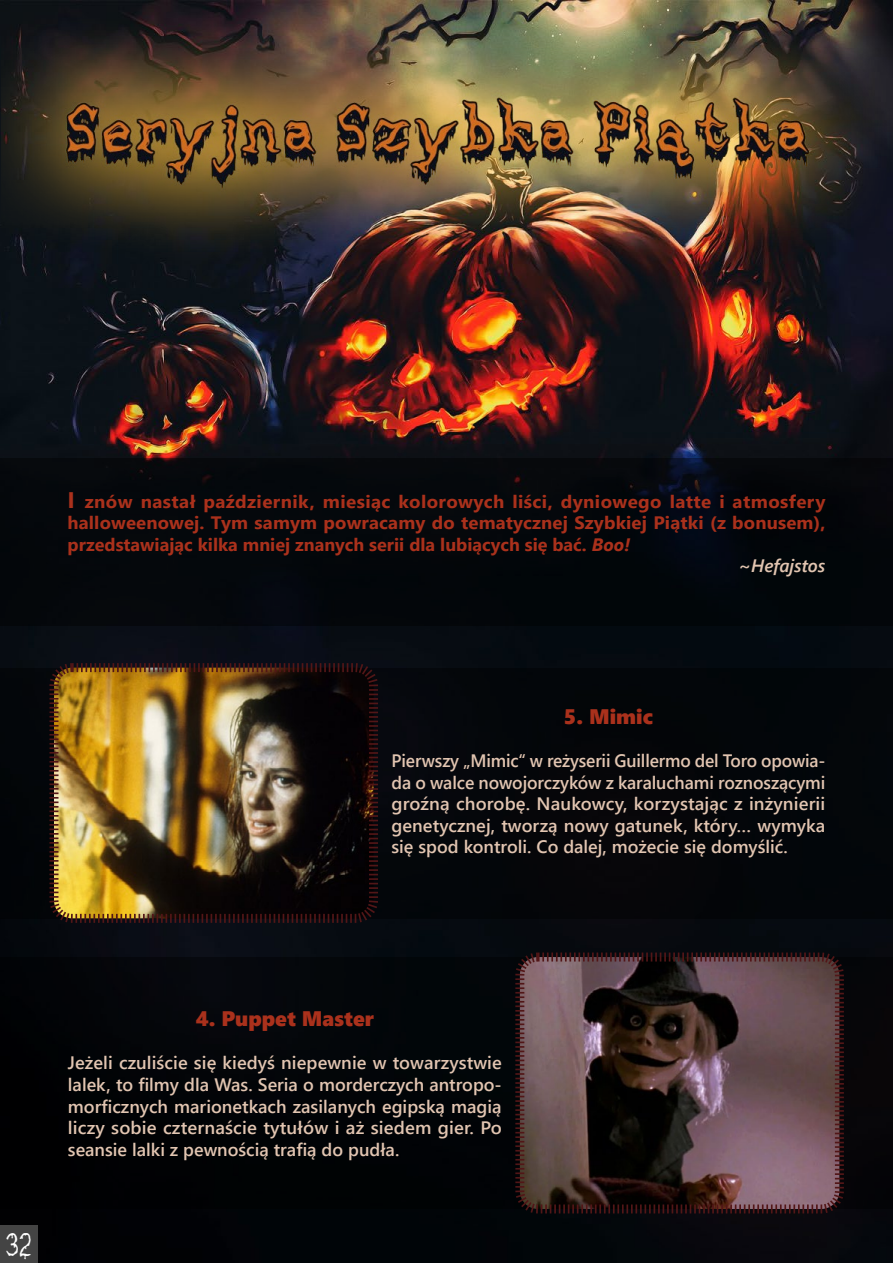
<style>
.page{position:relative;width:893px;height:1263px;background:#fff}
.page>*{position:absolute;margin:0;border:0;box-sizing:border-box;transform-origin:0 0}
.t1{font:28.8px "Bloodgutter 2000";color:#fff;scale:.83 1}
.t2{font:21px "Segoe UI Black";color:#aa311c}
.t3{font:600 18px/21.6px "Segoe UI";color:#e2c5b1;text-align:justify}
.t4{font:700 18px "Segoe UI";letter-spacing:.01em;color:#aa311c}
.t5{font:700 18px "Segoe UI";letter-spacing:.01em;color:#aa311c;scale:1.04 1}
.t6{font:italic 600 18px "Segoe UI";color:#e2c5b1}
.s1{font-size:22.5px}
.s2{font-style:italic}
</style>
<div class="page">
<img style="left:0;top:0;width:893px;height:1263px">
<div style="left:0;top:459px;width:893px;height:167px;background:#04070c"></div>
<div style="left:0;top:957px;width:893px;height:252px;background:#010407"></div>
<svg style="left:514px;top:951px;width:332px;height:264px"></svg>
<div style="left:0;top:668px;width:893px;height:250px;background:#03060a"></div>
<img style="left:48px;top:661px;width:332px;height:263px">
<img style="left:1px;top:20px;width:892px;height:346px">
<div style="left:0;top:1225px;width:38px;height:38px;background:#444"></div>
<p class="t5" style="left:68px;top:484px;width:730px"><span class="s1">I</span> znów nastał październik, miesiąc kolorowych liści, dyniowego latte i atmosfery</p>
<p class="t4" style="left:68px;top:506px;width:760px">halloweenowej. Tym samym powracamy do tematycznej Szybkiej Piątki (z bonusem),</p>
<p class="t4" style="left:68px;top:527px;width:564px">przedstawiając kilka mniej znanych serii dla lubiących się bać. <span class="s2">Boo!</span></p>
<p class="t6" style="left:739px;top:549px;width:88px">~Hefajstos</p>
<p class="t2" style="left:564px;top:701px;width:91px">5. Mimic</p>
<p class="t3" style="left:392px;top:748px;width:435px">Pierwszy „Mimic“ w reżyserii Guillermo del Toro opowia&shy;da o walce nowojorczyków z karaluchami roznoszącymi groźną chorobę. Naukowcy, korzystając z inżynierii genetycznej, tworzą nowy gatunek, który… wymyka się spod kontroli. Co dalej, możecie się domyślić.</p>
<h1 class="t1" style="left:6px;top:1227px;width:32px">32</h1>
<p class="t2" style="left:196px;top:1003px;width:180px">4. Puppet Master</p>
<p class="t3" style="left:68px;top:1051px;width:435px">Jeżeli czuliście się kiedyś niepewnie w towarzystwie lalek, to filmy dla Was. Seria o morderczych antropo&shy;morficznych marionetkach zasilanych egipską magią liczy sobie czternaście tytułów i aż siedem gier. Po seansie lalki z pewnością trafią do pudła.</p>
</div>
